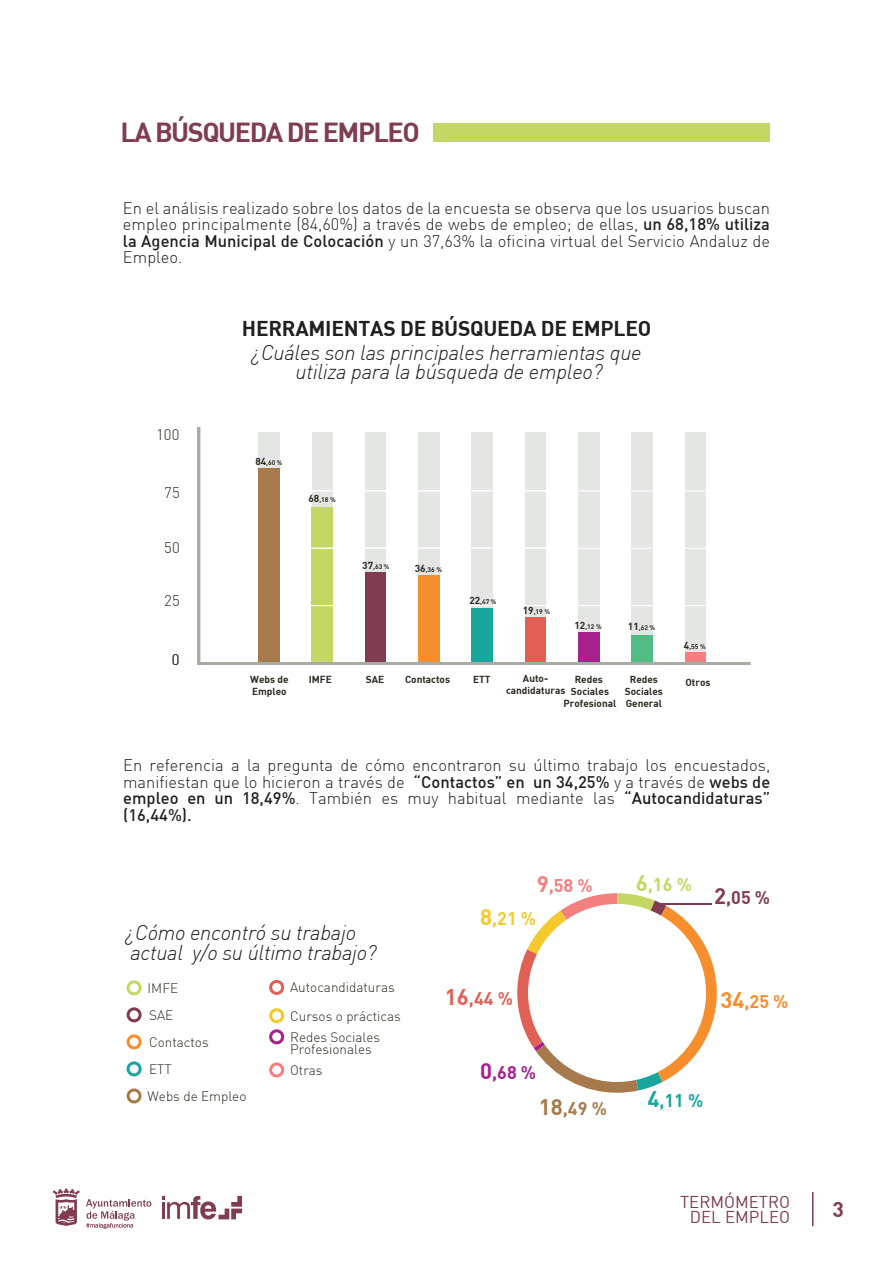
<style>
.page{position:relative;width:893px;height:1263px;background:#fff}
.page>*{position:absolute;margin:0;border:0;box-sizing:border-box;transform-origin:0 0}
.t1{font:700 27px "DIN";letter-spacing:-.055em;color:#7f3d4f}
.t2{font:italic 300 21px/19.5px "DIN";letter-spacing:-.015em;color:#231f20}
.t3{font:700 21px "DIN";letter-spacing:-.015em;color:#231f20}
.t4{font:700 21px "DIN";color:#7f3d4f}
.t5{font:700 18px "DIN";color:#a77a4c}
.t6{font:700 18px "DIN";color:#f68e2e}
.t7{font:700 18px "DIN";color:#e16055}
.t8{font:700 18px "DIN";color:#c4d764}
.t9{font:700 18px "DIN";color:#7f3d4f}
.t10{font:700 18px "DIN";color:#a6218c}
.t11{font:700 18px "DIN";color:#1aa69d}
.t12{font:700 18px "DIN";color:#f4c92e}
.t13{font:700 18px "DIN";color:#f3807e}
.t14{font:16.8px/15px "DIN";color:#7f3d4f;text-align:center}
.t15{font:300 16.5px/16.5px "DIN";color:#231f20;text-align:justify}
.t16{font:300 15px "DIN";color:#2e291f}
.t17{font:300 13.5px/27px "DIN";color:#2e291f}
.t18{font:700 10.05px/12px "DIN";color:#2e291f;text-align:center}
.t19{font:700 6.75px "DIN";color:#2e291f}
.s1{font-weight:500}
.s2{font-size:10.05px}
.s3{font-size:22.05px}
</style>
<div class="page">
<hr style="left:812px;top:1192px;width:1px;height:34px;background:#7f3d4f">
<svg style="left:53px;top:1188px;width:27px;height:38px"></svg>
<svg style="left:86px;top:1199px;width:65px;height:30px"></svg>
<svg style="left:162px;top:1196px;width:80px;height:23px"></svg>
<svg style="left:517px;top:893px;width:200px;height:200px"></svg>
<div style="left:528px;top:904px;width:178px;height:178px;background:#fff;border-radius:50%"></div>
<hr style="left:657px;top:903px;width:54px;height:1px;background:#7f3d4f">
<div style="left:127px;top:980px;width:15px;height:15px;border:3px solid #c4d764;border-radius:50%"></div>
<div style="left:127px;top:1008px;width:14px;height:13px;background:#fff;border:2px solid #7f3d4f;border-radius:50%"></div>
<div style="left:127px;top:1007px;width:15px;height:15px;border:3px solid #7f3d4f;border-radius:50%"></div>
<div style="left:127px;top:1035px;width:14px;height:14px;background:#fff;border:2px solid #f68e2e;border-radius:50%"></div>
<div style="left:127px;top:1034px;width:15px;height:15px;border:3px solid #f68e2e;border-radius:50%"></div>
<div style="left:127px;top:1062px;width:14px;height:14px;background:#fff;border:2px solid #1aa69d;border-radius:50%"></div>
<div style="left:127px;top:1061px;width:15px;height:15px;border:3px solid #1aa69d;border-radius:50%"></div>
<div style="left:127px;top:1088px;width:15px;height:15px;border:3px solid #a77a4c;border-radius:50%"></div>
<div style="left:269px;top:1029px;width:15px;height:15px;border:3px solid #a6218c;border-radius:50%"></div>
<div style="left:269px;top:980px;width:15px;height:15px;border:3px solid #e16055;border-radius:50%"></div>
<div style="left:269px;top:1008px;width:15px;height:15px;border:3px solid #f4c92e;border-radius:50%"></div>
<div style="left:269px;top:1062px;width:15px;height:15px;border:3px solid #f3807e;border-radius:50%"></div>
<div style="left:434px;top:123px;width:336px;height:19px;background:#c4d764"></div>
<svg style="left:197px;top:427px;width:554px;height:238px"></svg>
<div style="left:259px;top:469px;width:21px;height:193px;background:#a77a4c"></div>
<div style="left:366px;top:573px;width:20px;height:89px;background:#7f3d4f"></div>
<div style="left:418px;top:576px;width:22px;height:86px;background:#f68e2e"></div>
<h1 class="t1" style="left:120px;top:114px;width:301px">LA BÚSQUEDA DE EMPLEO</h1>
<p class="t15" style="left:123px;top:199px;width:648px">En el análisis realizado sobre los datos de la encuesta se observa que los usuarios buscan empleo principalmente (84,60%) a través de webs de empleo; de ellas, <span class="s1">un 68,18% utiliza la Agencia Municipal de Colocación</span> y un 37,63% la oficina virtual del Servicio Andaluz de Empleo.</p>
<p class="t16" style="left:156px;top:425px;width:25px">100</p>
<p class="t16" style="left:164px;top:483px;width:17px">75</p>
<p class="t16" style="left:164px;top:539px;width:17px">50</p>
<p class="t16" style="left:164px;top:591px;width:17px">25</p>
<p class="t16" style="left:172px;top:651px;width:9px">0</p>
<p class="t3" style="left:242px;top:314px;width:411px">HERRAMIENTAS DE BÚSQUEDA DE EMPLEO</p>
<p class="t2" style="left:251px;top:342px;width:392px;text-align:center">¿Cuáles son las principales herramientas que utiliza para la búsqueda de empleo?</p>
<p class="t19" style="left:255px;top:459px;width:29px"><span class="s2">84</span>,60 %</p>
<p class="t19" style="left:308px;top:495px;width:29px"><span class="s2">68</span>,18 %</p>
<p class="t18" style="left:250px;top:673px;width:40px;text-align:left">Webs de<br>Empleo</p>
<p class="t18" style="left:309px;top:673px;width:25px">IMFE</p>
<p class="t19" style="left:362px;top:562px;width:29px"><span class="s2">37</span>,63 %</p>
<p class="t19" style="left:415px;top:565px;width:29px"><span class="s2">36</span>,36 %</p>
<p class="t19" style="left:469px;top:597px;width:29px"><span class="s2">22</span>,47 %</p>
<p class="t19" style="left:523px;top:607px;width:29px"><span class="s2">19</span>,19 %</p>
<p class="t19" style="left:574px;top:622px;width:29px"><span class="s2">12</span>,12 %</p>
<p class="t19" style="left:628px;top:624px;width:29px"><span class="s2">11</span>,62 %</p>
<p class="t19" style="left:684px;top:642px;width:23px"><span class="s2">4</span>,55 %</p>
<p class="t18" style="left:506px;top:672px;width:61px;rotate:-1deg">Auto&shy;candidaturas</p>
<p class="t18" style="left:366px;top:673px;width:20px">SAE</p>
<p class="t18" style="left:685px;top:675px;width:27px">Otros</p>
<p class="t18" style="left:405px;top:673px;width:47px">Contactos</p>
<p class="t18" style="left:473px;top:673px;width:19px">ETT</p>
<p class="t18" style="left:564px;top:673px;width:54px">Redes<br>Sociales<br>Profesional</p>
<p class="t18" style="left:625px;top:673px;width:40px">Redes<br>Sociales<br>General</p>
<p class="t15" style="left:123px;top:757px;width:649px">En referencia a la pregunta de cómo encontraron su último trabajo los encuestados, manifiestan que lo hicieron a través de <span class="s1">“Contactos” en un 34,25%</span> y a través de <span class="s1">webs de empleo en un 18,49%</span>. También es muy habitual mediante las <span class="s1">“Autocandidaturas” (16,44%).</span></p>
<p class="t2" style="left:126px;top:923px;width:253px">¿Cómo encontró su trabajo actual y/o su último trabajo?</p>
<p class="t17" style="left:148px;top:974px;width:100px">IMFE<br>SAE<br>Contactos<br>ETT<br>Webs de Empleo</p>
<p class="t17" style="left:290px;top:973px;width:112px;line-height:28.3px">Autocandidaturas<br>Cursos o prácticas</p>
<p class="t17" style="left:290px;top:1031px;width:92px;line-height:12px">Redes Sociales<br>Profesionales</p>
<p class="t17" style="left:290px;top:1056px;width:34px">Otras</p>
<p class="t13" style="left:537px;top:874px;width:58px"><span class="s3">9</span>,58 %</p>
<p class="t12" style="left:480px;top:907px;width:58px"><span class="s3">8</span>,21 %</p>
<p class="t7" style="left:445px;top:987px;width:70px"><span class="s3">16</span>,44 %</p>
<p class="t10" style="left:480px;top:1060px;width:58px"><span class="s3">0</span>,68 %</p>
<p class="t5" style="left:539px;top:1096px;width:70px"><span class="s3">18</span>,49 %</p>
<p class="t8" style="left:636px;top:873px;width:58px"><span class="s3">6</span>,16 %</p>
<p class="t9" style="left:714px;top:886px;width:58px"><span class="s3">2</span>,05 %</p>
<p class="t6" style="left:720px;top:990px;width:70px"><span class="s3">34</span>,25 %</p>
<p class="t11" style="left:647px;top:1088px;width:58px"><span class="s3">4</span>,11 %</p>
<p class="t14" style="left:680px;top:1194px;width:111px">TERMÓMETRO<br>DEL EMPLEO</p>
<p class="t4" style="left:833px;top:1195px;width:13px">3</p>
</div>
